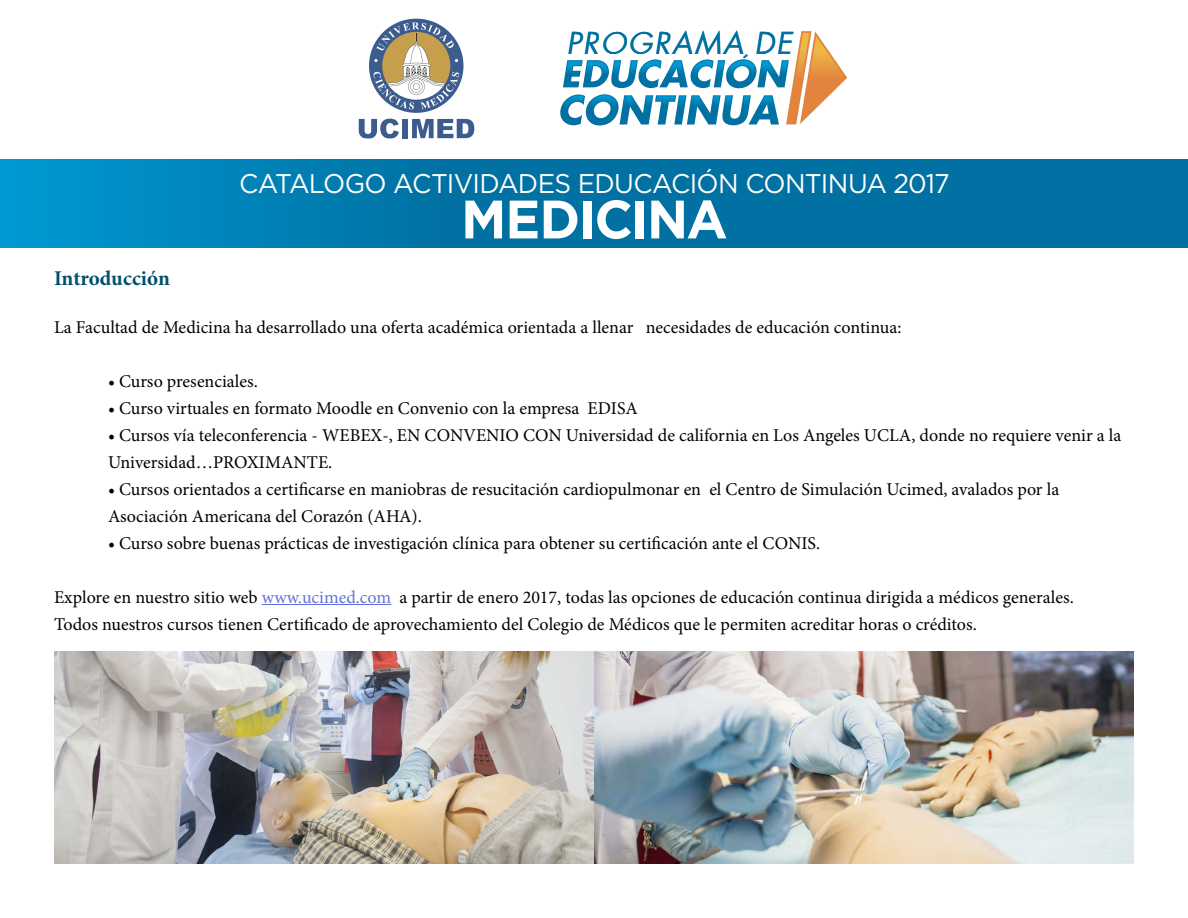
<style>
.page{position:relative;width:1188px;height:918px;background:#fff}
.page>*{position:absolute;margin:0;border:0;box-sizing:border-box;transform-origin:0 0}
.t1{font:700 54px "Gotham";letter-spacing:-.03em;color:#fff}
.t2{font:italic 29.55px "Futura";letter-spacing:.06em;color:#0071a2}
.t3{font:27px "Gotham";letter-spacing:-.03em;color:#fff}
.t4{font:700 21px "Minion Pro";letter-spacing:-.005em;color:#00506c}
.t5{font:18px/27px "Minion Pro";color:#000}
.s1{color:#6372db}
</style>
<div class="page">
<svg style="left:0;top:160px;width:1188px;height:88px;background:#0078ab"></svg>
<svg style="left:560px;top:31px;width:288px;height:95px"></svg>
<svg style="left:369px;top:19px;width:95px;height:94px"></svg>
<svg style="left:359px;top:119px;width:40px;height:20px"></svg>
<div style="left:402px;top:119px;width:6px;height:19px;background:#3c5c8e"></div>
<svg style="left:412px;top:119px;width:62px;height:19px"></svg>
<hr style="left:262px;top:604px;width:129px;height:1px;background:#6372db">
<img style="left:54px;top:651px;width:1080px;height:213px">
<h2 class="t2" style="left:566px;top:22px;width:227px">PROGRAMA DE</h2>
<h3 class="t3" style="left:239px;top:167px;width:712px">CATALOGO ACTIVIDADES EDUCACIÓN CONTINUA 2017</h3>
<h1 class="t1" style="left:461px;top:188px;width:268px">MEDICINA</h1>
<p class="t4" style="left:54px;top:263px;width:117px">Introducción</p>
<p class="t5" style="left:54px;top:314px;width:849px">La Facultad de Medicina ha desarrollado una oferta académica orientada a llenar necesidades de educación continua:</p>
<p class="t5" style="left:108px;top:368px;width:151px">• Curso presenciales.</p>
<p class="t5" style="left:108px;top:395px;width:532px">• Curso virtuales en formato Moodle en Convenio con la empresa EDISA</p>
<p class="t5" style="left:108px;top:422px;width:1015px">• Cursos vía teleconferencia - WEBEX-, EN CONVENIO CON Universidad de california en Los Angeles UCLA, donde no requiere venir a la<br>Universidad…PROXIMANTE.</p>
<p class="t5" style="left:108px;top:476px;width:953px">• Cursos orientados a certificarse en maniobras de resucitación cardiopulmonar en el Centro de Simulación Ucimed, avalados por la<br>Asociación Americana del Corazón (AHA).</p>
<p class="t5" style="left:108px;top:530px;width:714px">• Curso sobre buenas prácticas de investigación clínica para obtener su certificación ante el CONIS.</p>
<p class="t5" style="left:54px;top:584px;width:1021px">Explore en nuestro sitio web <span class="s1">www.ucimed.com</span> a partir de enero 2017, todas las opciones de educación continua dirigida a médicos generales.<br>Todos nuestros cursos tienen Certificado de aprovechamiento del Colegio de Médicos que le permiten acreditar horas o créditos.</p>
</div>
